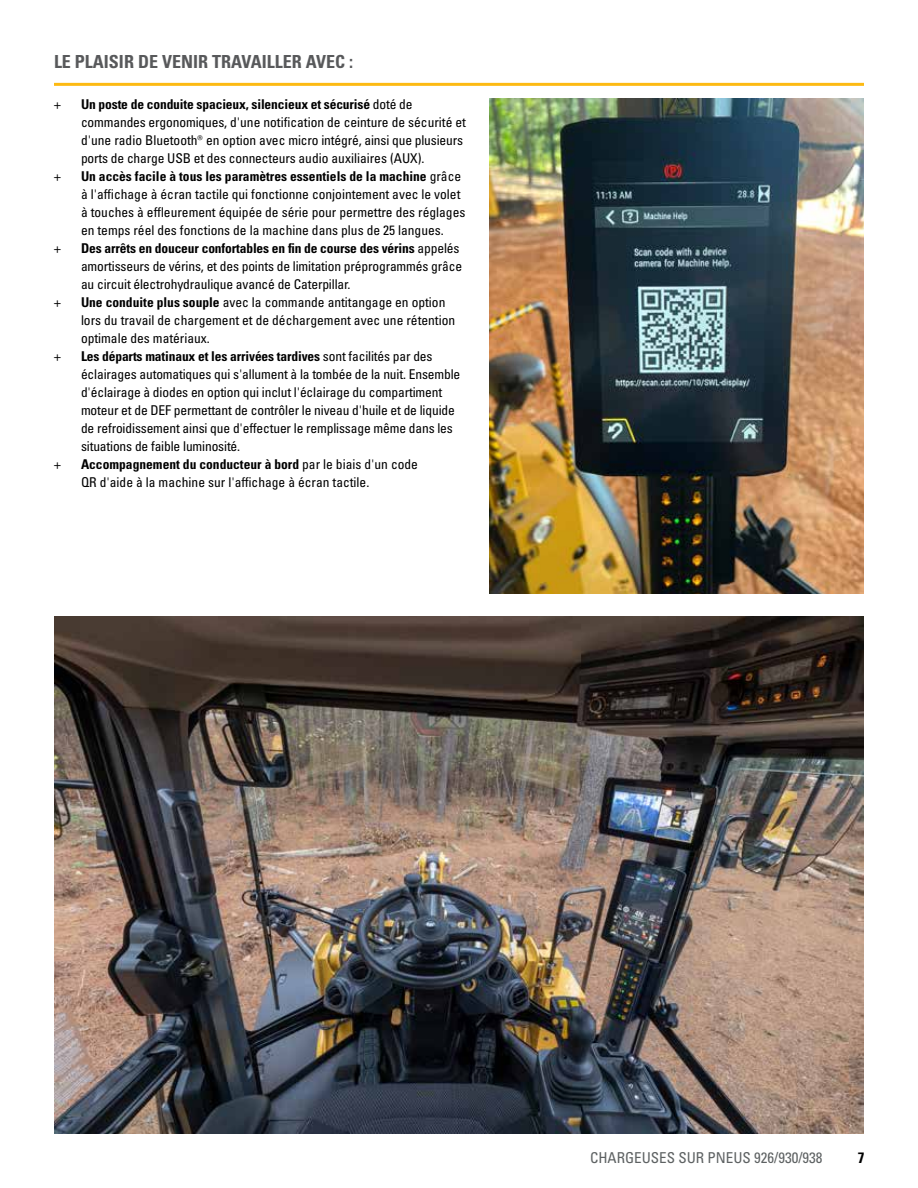
<style>
.page{position:relative;width:918px;height:1188px;background:#fff}
.page>*{position:absolute;margin:0;border:0;box-sizing:border-box;transform-origin:0 0}
.t1{font:18px "Univers LTCYR 67 Bold Cond";color:#58595b}
.t2{font:condensed 15px "Univers LTCYR 57";color:#5e6263}
.t3{font:15px "Univers LTCYR 67 Bold Cond";color:#000}
.t4{font:condensed 13.5px/18px "Univers LTCYR 57";letter-spacing:-.01em;color:#000}
.t5{font:13.5px "Univers LTCYR 67 Bold Cond";letter-spacing:-.01em;color:#000}
.s1{font-family:"Univers LTCYR 57";font-stretch:condensed}
.s2{font-family:"Univers LTCYR 67 Bold Cond";font-stretch:normal}
</style>
<div class="page">
<hr style="left:54px;top:83px;width:810px;height:3px;background:#fdba12">
<img style="left:490px;top:99px;width:374px;height:495px">
<img style="left:55px;top:617px;width:809px;height:517px">
<h1 class="t1" style="left:54px;top:51px;width:301px">LE PLAISIR DE VENIR TRAVAILLER AVEC :</h1>
<p class="t4" style="left:54px;top:95px;width:8px">+</p>
<p class="t5" style="left:81px;top:96px;width:333px">Un poste de conduite spacieux, silencieux et sécurisé <span class="s1">doté de</span></p>
<p class="t4" style="left:81px;top:113px;width:386px">commandes ergonomiques, d'une notification de ceinture de sécurité et d'une radio Bluetooth® en option avec micro intégré, ainsi que plusieurs ports de charge USB et des connecteurs audio auxiliaires (AUX).</p>
<p class="t4" style="left:54px;top:167px;width:8px">+</p>
<p class="t5" style="left:81px;top:168px;width:382px">Un accès facile à tous les paramètres essentiels de la machine <span class="s1">grâce</span></p>
<p class="t4" style="left:81px;top:185px;width:386px">à l'affichage à écran tactile qui fonctionne conjointement avec le volet à touches à effleurement équipée de série pour permettre des réglages en temps réel des fonctions de la machine dans plus de 25 langues.</p>
<p class="t4" style="left:54px;top:239px;width:8px">+</p>
<p class="t5" style="left:81px;top:240px;width:380px">Des arrêts en douceur confortables en fin de course des vérins <span class="s1">appelés</span></p>
<p class="t4" style="left:81px;top:257px;width:383px">amortisseurs de vérins, et des points de limitation préprogrammés grâce au circuit électrohydraulique avancé de Caterpillar.</p>
<p class="t4" style="left:54px;top:293px;width:8px">+</p>
<p class="t4" style="left:81px;top:293px;width:376px"><span class="s2">Une conduite plus souple</span> avec la commande antitangage en option lors du travail de chargement et de déchargement avec une rétention optimale des matériaux.</p>
<p class="t4" style="left:54px;top:347px;width:8px">+</p>
<p class="t5" style="left:81px;top:348px;width:353px">Les départs matinaux et les arrivées tardives <span class="s1">sont facilités par des</span></p>
<p class="t4" style="left:81px;top:365px;width:381px">éclairages automatiques qui s'allument à la tombée de la nuit. Ensemble d'éclairage à diodes en option qui inclut l'éclairage du compartiment moteur et de DEF permettant de contrôler le niveau d'huile et de liquide de refroidissement ainsi que d'effectuer le remplissage même dans les situations de faible luminosité.</p>
<p class="t4" style="left:54px;top:455px;width:8px">+</p>
<p class="t5" style="left:81px;top:456px;width:339px">Accompagnement du conducteur à bord <span class="s1">par le biais d'un code</span></p>
<p class="t4" style="left:81px;top:473px;width:290px">QR d'aide à la machine sur l'affichage à écran tactile.</p>
<p class="t2" style="left:590px;top:1148px;width:234px">CHARGEUSES SUR PNEUS 926/930/938</p>
<p class="t3" style="left:858px;top:1148px;width:8px">7</p>
</div>
